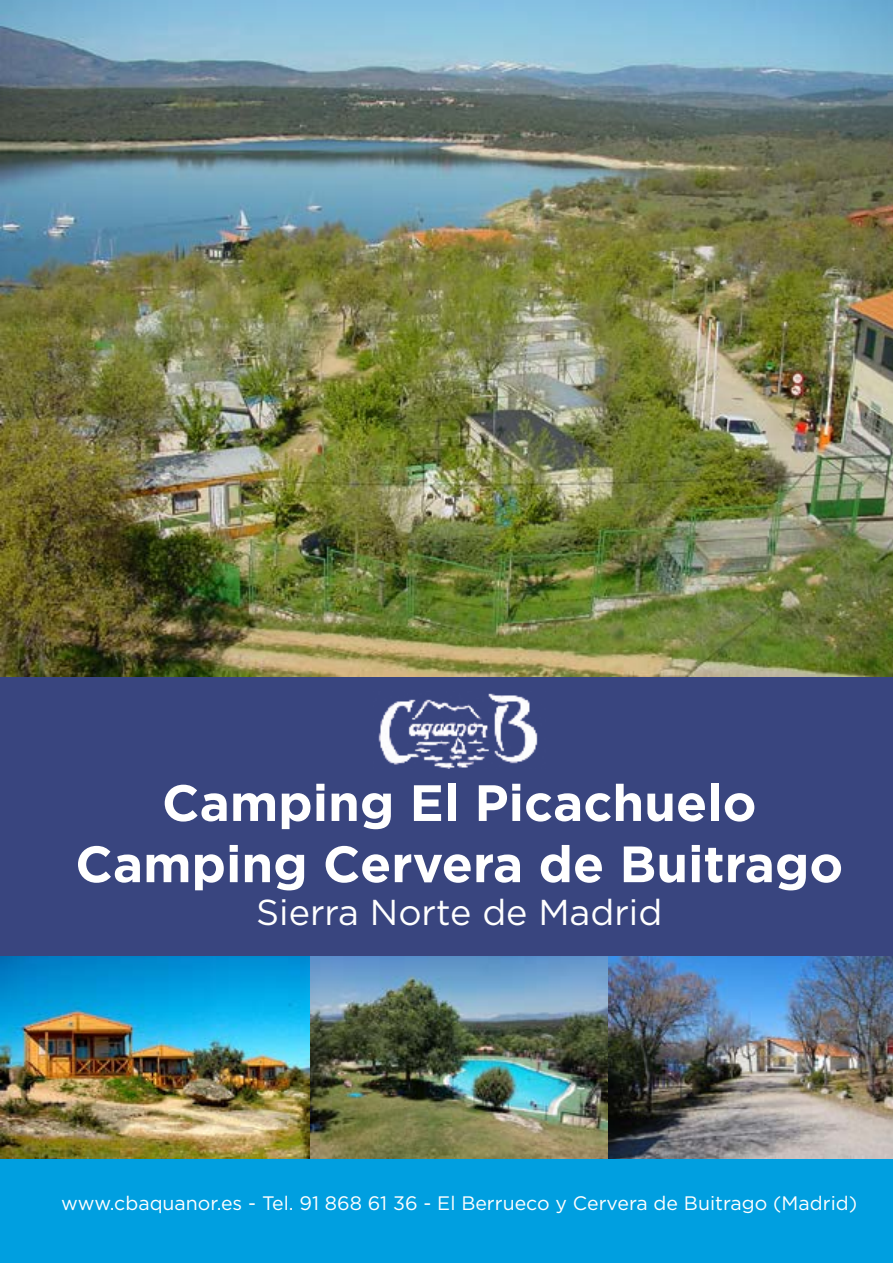
<style>
.page{position:relative;width:893px;height:1263px;background:#fff}
.page>*{position:absolute;margin:0;border:0;box-sizing:border-box;transform-origin:0 0}
.t1{font:700 51px/61.2px "Gotham Pro";color:#fff;text-align:center}
.t2{font:36px "Gotham Pro";color:#fff}
.t3{font:19.5px "Gotham Pro";color:#fff}
</style>
<div class="page">
<img style="left:0;top:955px;width:893px;height:204px">
<div style="left:0;top:402px;width:893px;height:553px;background:#39457f"></div>
<div style="left:0;top:1159px;width:893px;height:104px;background:#009fe0"></div>
<img style="left:0;top:0;width:893px;height:676px">
<img style="left:378px;top:693px;width:160px;height:75px">
<h1 class="t1" style="left:75px;top:771px;width:769px">Camping El Picachuelo<br>Camping Cervera de Buitrago</h1>
<h2 class="t2" style="left:256px;top:893px;width:408px">Sierra Norte de Madrid</h2>
<p class="t3" style="left:61px;top:1192px;width:797px">www.cbaquanor.es - Tel. 91 868 61 36 - El Berrueco y Cervera de Buitrago (Madrid)</p>
</div>
